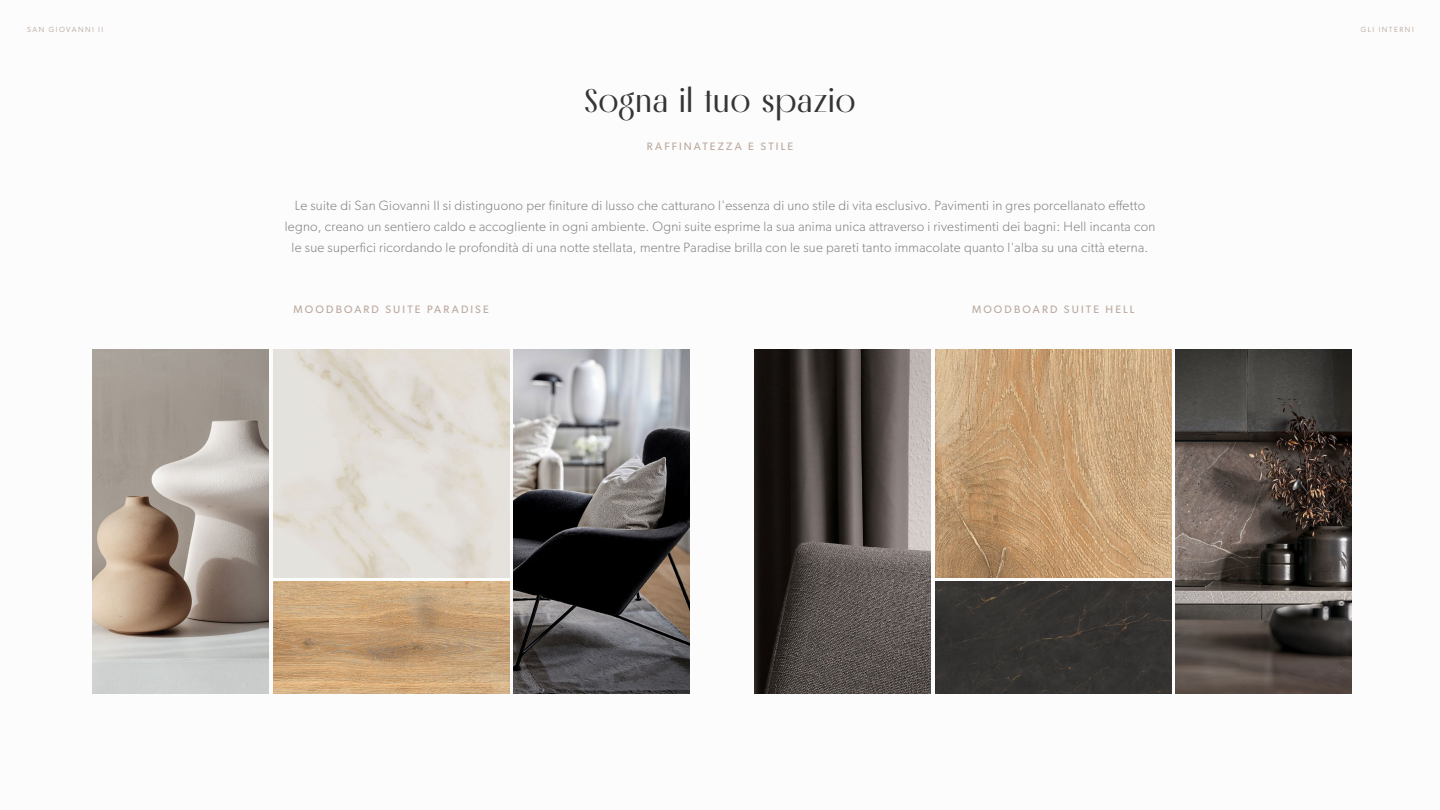
<style>
.page{position:relative;width:1440px;height:810px;background:#fff}
.page>*{position:absolute;margin:0;border:0;box-sizing:border-box;transform-origin:0 0}
.t1{font:300 33px "Melodrama Variable";letter-spacing:.025em;color:#353535}
.t2{font:300 13.5px/21px "Gibson";letter-spacing:.02em;color:#808183;text-align:center}
.t3{font:10.8px "Gibson";letter-spacing:.195em;color:#baa89d}
.t4{font:7.5px "Gibson";letter-spacing:.2em;color:#baa89d}
</style>
<div class="page">
<img style="left:93px;top:349px;width:176px;height:345px">
<img style="left:755px;top:349px;width:176px;height:345px">
<img style="left:514px;top:349px;width:176px;height:345px">
<img style="left:1176px;top:349px;width:176px;height:345px">
<img style="left:273px;top:349px;width:236px;height:228px">
<img style="left:935px;top:349px;width:236px;height:228px">
<img style="left:273px;top:582px;width:236px;height:111px">
<div style="left:935px;top:582px;width:236px;height:111px;background:#343330"></div>
<p class="t4" style="left:27px;top:25px;width:78px">SAN GIOVANNI II</p>
<p class="t4" style="left:1361px;top:25px;width:54px">GLI INTERNI</p>
<h1 class="t1" style="left:584px;top:83px;width:273px">Sogna il tuo spazio</h1>
<p class="t3" style="left:647px;top:140px;width:148px">RAFFINATEZZA E STILE</p>
<p class="t2" style="left:285px;top:195px;width:872px">Le suite di San Giovanni II si distinguono per finiture di lusso che catturano l'essenza di uno stile di vita esclusivo. Pavimenti in gres porcellanato effetto legno, creano un sentiero caldo e accogliente in ogni ambiente. Ogni suite esprime la sua anima unica attraverso i rivestimenti dei bagni: Hell incanta con le sue superfici ricordando le profondità di una notte stellata, mentre Paradise brilla con le sue pareti tanto immacolate quanto l'alba su una città eterna.</p>
<p class="t3" style="left:294px;top:303px;width:197px">MOODBOARD SUITE PARADISE</p>
<p class="t3" style="left:972px;top:303px;width:164px">MOODBOARD SUITE HELL</p>
</div>
